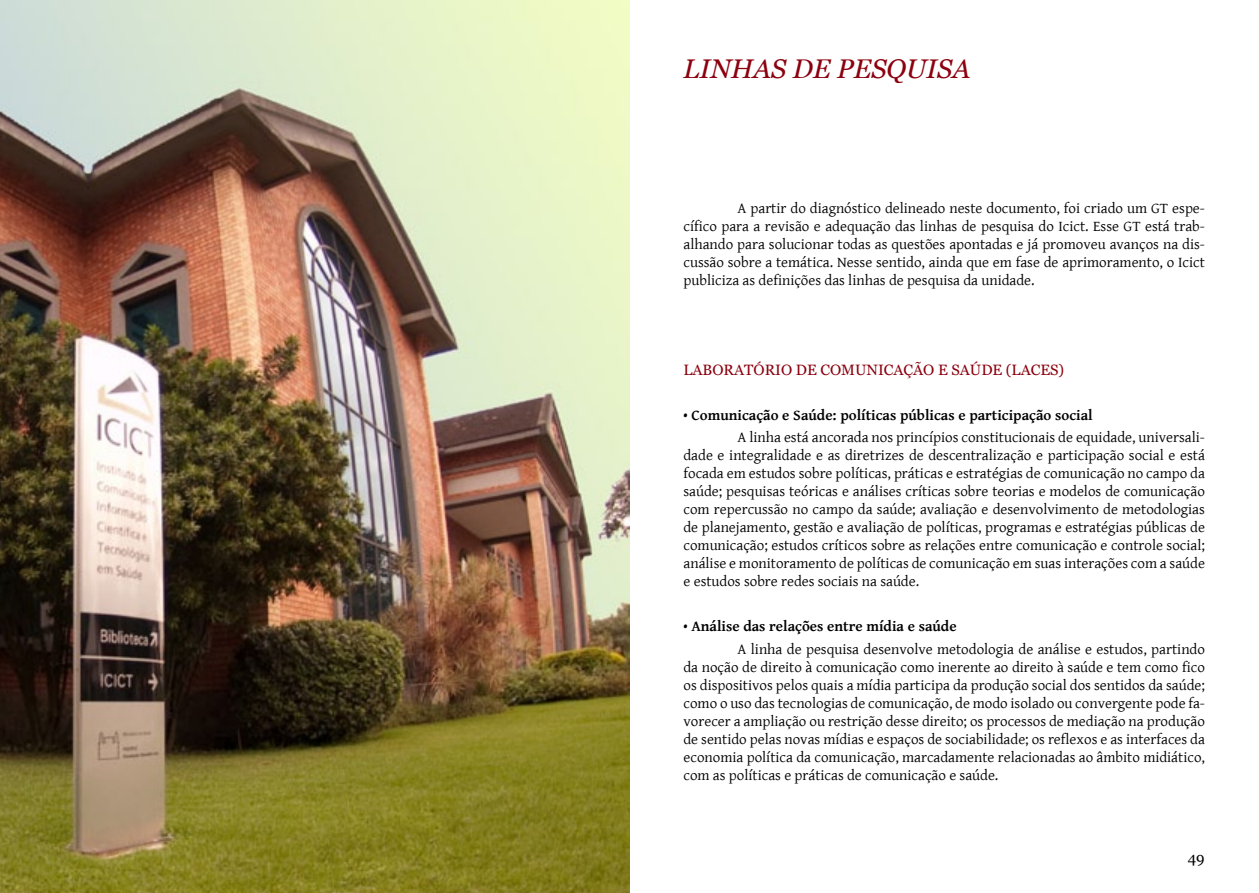
<style>
.page{position:relative;width:1259px;height:893px;background:#fff}
.page>*{position:absolute;margin:0;border:0;box-sizing:border-box;transform-origin:0 0}
.t1{font:italic 27px "Georgia";color:#8b010e}
.t2{font:15px/18px "Gentium Basic";color:#000;text-align:justify}
.t3{font:700 15px "Gentium Basic";color:#000}
.t4{font:15px "Georgia";color:#8b010e}
.t5{font:15px "Georgia";color:#000}
</style>
<div class="page">
<img style="left:0;top:0;width:629px;height:893px">
<h1 class="t1" style="left:683px;top:53px;width:288px">LINHAS DE PESQUISA</h1>
<p class="t2" style="left:683px;top:198px;width:523px;text-indent:54px">A partir do diagnóstico delineado neste documento, foi criado um GT espe&shy;cífico para a revisão e adequação das linhas de pesquisa do Icict. Esse GT está trab&shy;alhando para solucionar todas as questões apontadas e já promoveu avanços na dis&shy;cussão sobre a temática. Nesse sentido, ainda que em fase de aprimoramento, o Icict publiciza as definições das linhas de pesquisa da unidade.</p>
<p class="t4" style="left:683px;top:361px;width:382px">LABORATÓRIO DE COMUNICAÇÃO E SAÚDE (LACES)</p>
<p class="t3" style="left:683px;top:403px;width:411px">• Comunicação e Saúde: políticas públicas e participação social</p>
<p class="t2" style="left:683px;top:428px;width:523px;text-indent:54px">A linha está ancorada nos princípios constitucionais de equidade, universali&shy;dade e integralidade e as diretrizes de descentralização e participação social e está focada em estudos sobre políticas, práticas e estratégias de comunicação no campo da saúde; pesquisas teóricas e análises críticas sobre teorias e modelos de comunicação com repercussão no campo da saúde; avaliação e desenvolvimento de metodologias de planejamento, gestão e avaliação de políticas, programas e estratégias públicas de comunicação; estudos críticos sobre as relações entre comunicação e controle social; análise e monitoramento de políticas de comunicação em suas interações com a saúde e estudos sobre redes sociais na saúde.</p>
<p class="t3" style="left:683px;top:615px;width:275px">• Análise das relações entre mídia e saúde</p>
<p class="t2" style="left:683px;top:639px;width:523px;text-indent:54px">A linha de pesquisa desenvolve metodologia de análise e estudos, partindo da noção de direito à comunicação como inerente ao direito à saúde e tem como fico os dispositivos pelos quais a mídia participa da produção social dos sentidos da saúde; como o uso das tecnologias de comunicação, de modo isolado ou convergente pode fa&shy;vorecer a ampliação ou restrição desse direito; os processos de mediação na produção de sentido pelas novas mídias e espaços de sociabilidade; os reflexos e as interfaces da economia política da comunicação, marcadamente relacionadas ao âmbito midiático, com as políticas e práticas de comunicação e saúde.</p>
<p class="t5" style="left:1187px;top:849px;width:18px">49</p>
</div>
